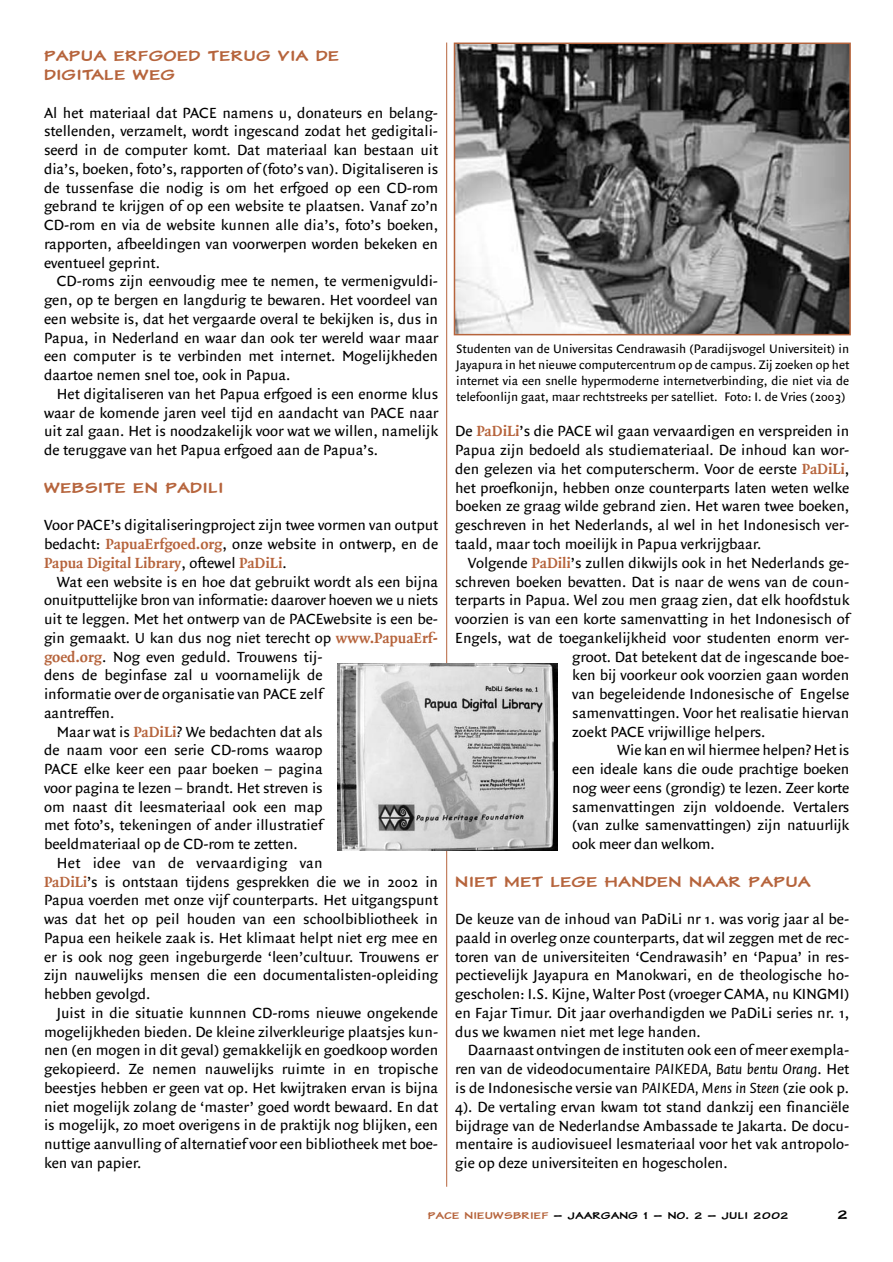
<style>
.page{position:relative;width:893px;height:1262px;background:#fff}
.page>*{position:absolute;margin:0;border:0;box-sizing:border-box;transform-origin:0 0}
.t1{font:15.75px/18.8px "Quadraat Sans";color:#000;text-align:justify}
.t2{font:15.75px/18.8px "Comic";color:#b6643c}
.t3{font:700 15.75px "Quadraat";color:#b6643c}
.t4{font:15.75px "Quadraat Sans";letter-spacing:.02em;color:#000}
.t5{font:13.5px "Comic";color:#000}
.t6{font:13.2px/15.9px "Quadraat Sans";color:#000;text-align:justify}
.t7{font:10.5px "Comic";color:#000}
.s1{font-family:"Quadraat";font-weight:700;color:#b6643c}
.s2{font-family:"Quadraat Sans";font-weight:400;color:#000}
.s3{font-style:italic}
.s4{color:#b6643c}
</style>
<div class="page">
<hr style="left:446px;top:43px;width:1px;height:1143px;background:#b6643c">
<img style="left:456px;top:46px;width:391px;height:286px">
<div style="left:453px;top:43px;width:397px;height:292px;border:2px solid #b6643c"></div>
<img style="left:338px;top:663px;width:219px;height:187px">
<p class="t2" style="left:44px;top:46px;width:297px">PAPUA ERFGOED TERUG VIA DE<br>DIGITALE WEG</p>
<p class="t1" style="left:44px;top:104px;width:395px">Al het materiaal dat PACE namens u, donateurs en belang&shy;stellenden, verzamelt, wordt ingescand zodat het gedigitali&shy;seerd in de computer komt. Dat materiaal kan bestaan uit dia’s, boeken, foto’s, rapporten of (foto’s van). Digitaliseren is de tussenfase die nodig is om het erfgoed op een CD-rom gebrand te krijgen of op een website te plaatsen. Vanaf zo’n CD-rom en via de website kunnen alle dia’s, foto’s boeken, rapporten, afbeeldingen van voorwerpen worden bekeken en eventueel geprint.</p>
<p class="t1" style="left:44px;top:273px;width:395px;text-indent:13px">CD-roms zijn eenvoudig mee te nemen, te vermenigvuldi&shy;gen, op te bergen en langdurig te bewaren. Het voordeel van een website is, dat het vergaarde overal te bekijken is, dus in Papua, in Nederland en waar dan ook ter wereld waar maar een computer is te verbinden met internet. Mogelijkheden daartoe nemen snel toe, ook in Papua.</p>
<p class="t1" style="left:44px;top:386px;width:395px;text-indent:13px">Het digitaliseren van het Papua erfgoed is een enorme klus waar de komende jaren veel tijd en aandacht van PACE naar uit zal gaan. Het is noodzakelijk voor wat we willen, namelijk de teruggave van het Papua erfgoed aan de Papua’s.</p>
<p class="t2" style="left:44px;top:478px;width:181px">WEBSITE EN PADILI</p>
<p class="t1" style="left:44px;top:517px;width:395px">Voor PACE’s digitaliseringproject zijn twee vormen van output bedacht: <span class="s1">PapuaErfgoed.org</span>, onze website in ontwerp, en de</p>
<p class="t3" style="left:44px;top:556px;width:244px">Papua Digital Library<span class="s2">, oftewel</span> PaDiLi<span class="s2">.</span></p>
<p class="t1" style="left:57px;top:573px;width:383px">Wat een website is en hoe dat gebruikt wordt als een bijna</p>
<p class="t1" style="left:44px;top:592px;width:395px">onuitputtelijke bron van informatie: daarover hoeven we u niets</p>
<p class="t1" style="left:44px;top:611px;width:395px">uit te leggen. Met het ontwerp van de PACEwebsite is een be-</p>
<p class="t1" style="left:44px;top:629px;width:395px">gin gemaakt. U kan dus nog niet terecht op <span class="s1">www.PapuaErf-</span></p>
<p class="t1" style="left:44px;top:648px;width:280px"><span class="s1">goed.org</span>. Nog even geduld. Trouwens tij-</p>
<p class="t1" style="left:44px;top:667px;width:280px">dens de beginfase zal u voornamelijk de</p>
<p class="t1" style="left:44px;top:686px;width:280px">informatie over de organisatie van PACE zelf</p>
<p class="t1" style="left:44px;top:704px;width:72px">aantreffen.</p>
<p class="t1" style="left:57px;top:723px;width:267px">Maar wat is <span class="s1">PaDiLi</span>? We bedachten dat als</p>
<p class="t1" style="left:44px;top:742px;width:280px">de naam voor een serie CD-roms waarop</p>
<p class="t1" style="left:44px;top:761px;width:280px">PACE elke keer een paar boeken – pagina</p>
<p class="t1" style="left:44px;top:779px;width:280px">voor pagina te lezen – brandt. Het streven is</p>
<p class="t1" style="left:44px;top:798px;width:280px">om naast dit leesmateriaal ook een map</p>
<p class="t1" style="left:44px;top:817px;width:280px">met foto’s, tekeningen of ander illustratief</p>
<p class="t1" style="left:44px;top:836px;width:255px">beeldmateriaal op de CD-rom te zetten.</p>
<p class="t4" style="left:57px;top:856px;width:267px">Het idee van de vervaardiging van</p>
<p class="t1" style="left:44px;top:873px;width:395px"><span class="s1">PaDiLi</span>’s is ontstaan tijdens gesprekken die we in 2002 in</p>
<p class="t1" style="left:44px;top:892px;width:395px">Papua voerden met onze vijf counterparts. Het uitgangspunt</p>
<p class="t1" style="left:44px;top:911px;width:395px">was dat het op peil houden van een schoolbibliotheek in</p>
<p class="t1" style="left:44px;top:929px;width:395px">Papua een heikele zaak is. Het klimaat helpt niet erg mee en</p>
<p class="t1" style="left:44px;top:948px;width:395px">er is ook nog geen ingeburgerde ‘leen’cultuur. Trouwens er</p>
<p class="t1" style="left:44px;top:967px;width:395px">zijn nauwelijks mensen die een documentalisten-opleiding</p>
<p class="t1" style="left:44px;top:986px;width:108px">hebben gevolgd.</p>
<p class="t1" style="left:57px;top:1004px;width:383px">Juist in die situatie kunnnen CD-roms nieuwe ongekende</p>
<p class="t1" style="left:44px;top:1023px;width:395px">mogelijkheden bieden. De kleine zilverkleurige plaatsjes kun-</p>
<p class="t1" style="left:44px;top:1042px;width:395px">nen (en mogen in dit geval) gemakkelijk en goedkoop worden</p>
<p class="t1" style="left:44px;top:1061px;width:395px">gekopieerd. Ze nemen nauwelijks ruimte in en tropische</p>
<p class="t1" style="left:44px;top:1079px;width:395px">beestjes hebben er geen vat op. Het kwijtraken ervan is bijna</p>
<p class="t1" style="left:44px;top:1098px;width:395px">niet mogelijk zolang de ‘master’ goed wordt bewaard. En dat</p>
<p class="t1" style="left:44px;top:1117px;width:395px">is mogelijk, zo moet overigens in de praktijk nog blijken, een</p>
<p class="t1" style="left:44px;top:1136px;width:395px">nuttige aanvulling of alternatief voor een bibliotheek met boe-</p>
<p class="t1" style="left:44px;top:1154px;width:99px">ken van papier.</p>
<p class="t6" style="left:456px;top:342px;width:394px">Studenten van de Universitas Cendrawasih (Paradijsvogel Universiteit) in Jayapura in het nieuwe computercentrum op de campus. Zij zoeken op het internet via een snelle hypermoderne internetverbinding, die niet via de telefoonlijn gaat, maar rechtstreeks per satelliet. Foto: I. de Vries (2003)</p>
<p class="t1" style="left:455px;top:423px;width:395px">De <span class="s1">PaDiLi</span>’s die PACE wil gaan vervaardigen en verspreiden in Papua zijn bedoeld als studiemateriaal. De inhoud kan wor&shy;den gelezen via het computerscherm. Voor de eerste <span class="s1">PaDiLi</span>, het proefkonijn, hebben onze counterparts laten weten welke boeken ze graag wilde gebrand zien. Het waren twee boeken, geschreven in het Nederlands, al wel in het Indonesisch ver&shy;taald, maar toch moeilijk in Papua verkrijgbaar.</p>
<p class="t1" style="left:468px;top:554px;width:383px">Volgende <span class="s1">PaDili</span>’s zullen dikwijls ook in het Nederlands ge-</p>
<p class="t1" style="left:455px;top:573px;width:395px">schreven boeken bevatten. Dat is naar de wens van de coun-</p>
<p class="t1" style="left:455px;top:592px;width:396px">terparts in Papua. Wel zou men graag zien, dat elk hoofdstuk</p>
<p class="t1" style="left:455px;top:611px;width:395px">voorzien is van een korte samenvatting in het Indonesisch of</p>
<p class="t1" style="left:455px;top:629px;width:395px">Engels, wat de toegankelijkheid voor studenten enorm ver-</p>
<p class="t1" style="left:572px;top:648px;width:278px">groot. Dat betekent dat de ingescande boe-</p>
<p class="t1" style="left:572px;top:667px;width:278px">ken bij voorkeur ook voorzien gaan worden</p>
<p class="t1" style="left:572px;top:686px;width:278px">van begeleidende Indonesische of Engelse</p>
<p class="t1" style="left:572px;top:704px;width:278px">samenvattingen. Voor het realisatie hiervan</p>
<p class="t1" style="left:572px;top:723px;width:195px">zoekt PACE vrijwillige helpers.</p>
<p class="t1" style="left:617px;top:742px;width:233px">Wie kan en wil hiermee helpen? Het is</p>
<p class="t1" style="left:572px;top:761px;width:278px">een ideale kans die oude prachtige boeken</p>
<p class="t1" style="left:572px;top:779px;width:278px">nog weer eens (grondig) te lezen. Zeer korte</p>
<p class="t1" style="left:572px;top:798px;width:278px">samenvattingen zijn voldoende. Vertalers</p>
<p class="t1" style="left:572px;top:817px;width:278px">(van zulke samenvattingen) zijn natuurlijk</p>
<p class="t1" style="left:572px;top:836px;width:144px">ook meer dan welkom.</p>
<p class="t2" style="left:455px;top:871px;width:357px">NIET MET LEGE HANDEN NAAR PAPUA</p>
<p class="t1" style="left:455px;top:911px;width:395px">De keuze van de inhoud van PaDiLi nr 1. was vorig jaar al be&shy;paald in overleg onze counterparts, dat wil zeggen met de rec&shy;toren van de universiteiten ‘Cendrawasih’ en ‘Papua’ in res&shy;pectievelijk Jayapura en Manokwari, en de theologische ho&shy;gescholen: I.S. Kijne, Walter Post (vroeger CAMA, nu KINGMI) en Fajar Timur. Dit jaar overhandigden we PaDiLi series nr. 1, dus we kwamen niet met lege handen.</p>
<p class="t1" style="left:455px;top:1042px;width:395px;text-indent:13px">Daarnaast ontvingen de instituten ook een of meer exempla&shy;ren van de videodocumentaire <span class="s3">PAIKEDA, Batu bentu Orang</span>. Het is de Indonesische versie van <span class="s3">PAIKEDA, Mens in Steen</span> (zie ook p.<br>4). De vertaling ervan kwam tot stand dankzij een financiële bijdrage van de Nederlandse Ambassade te Jakarta. De docu&shy;mentaire is audiovisueel lesmateriaal voor het vak antropolo&shy;gie op deze universiteiten en hogescholen.</p>
<p class="t7" style="left:428px;top:1208px;width:362px"><span class="s4">PACE NIEUWSBRIEF</span> – JAARGANG 1 – NO. 2 – JULI 2002</p>
<p class="t5" style="left:837px;top:1206px;width:12px">2</p>
</div>
